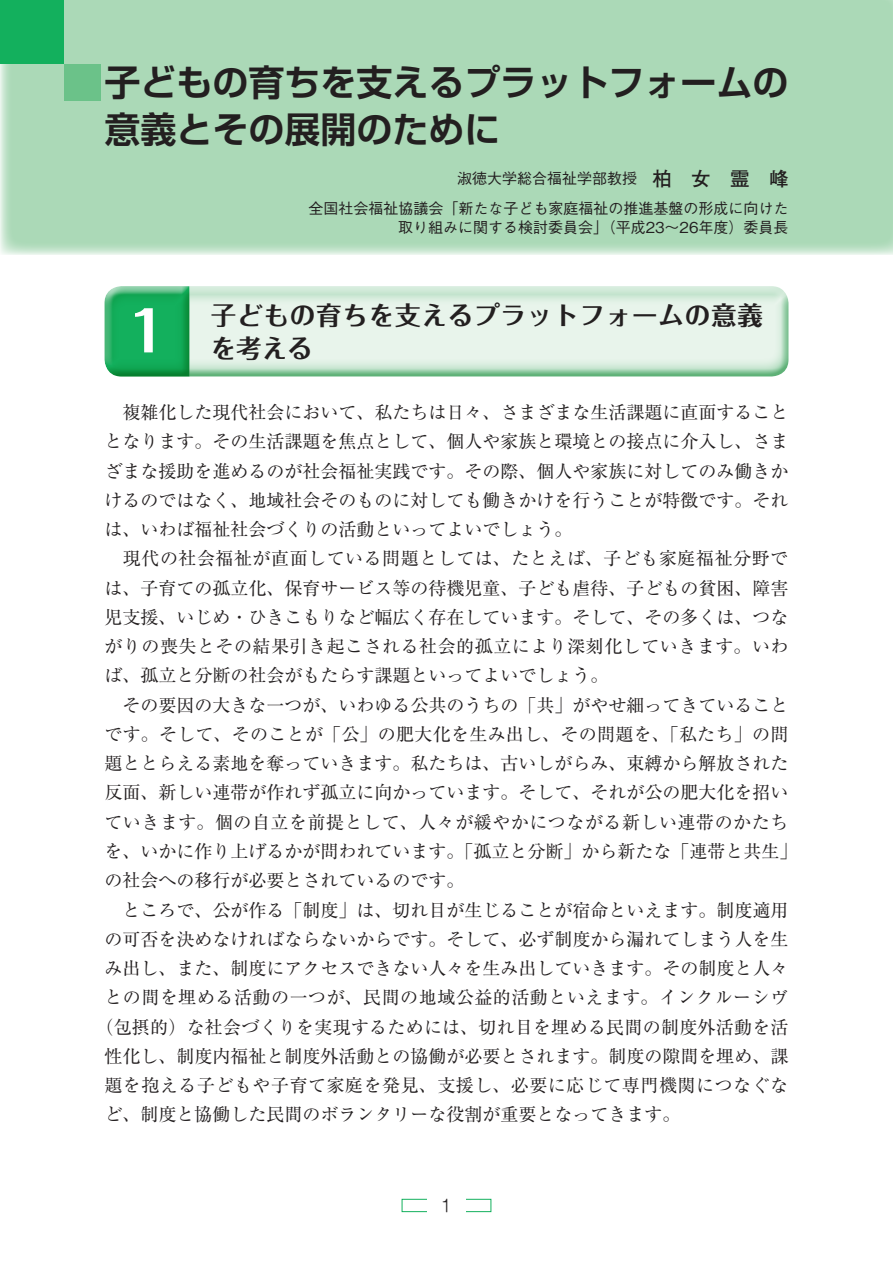
<style>
.page{position:relative;width:893px;height:1263px;background:#fff}
.page>*{position:absolute;margin:0;border:0;box-sizing:border-box;transform-origin:0 0}
.t1{font:700 55.5px "Folk Pro";color:#fff}
.タイトル{font:700 36px/46.5px "Shin Go Pr 6 De";color:#231f20}
.t2{font:700 25.5px/33px "Folk Pro";letter-spacing:.035em;color:#231f20}
.標準{font:18px/29.2px "Ryumin Pr 6";color:#231f20;text-align:justify}
.標準-2{font:18px "Ryumin Pr 6";letter-spacing:.03em;color:#231f20}
.ノンブル{font:300 16.5px "Shin M Go Pr 6";color:#231f20}
.肩書き{font:500 15px/19.5px "Gothic BBB Pr 6";color:#231f20;text-align:right}
.名前{font:500 15px "Gothic BBB Pr 6";color:#231f20}
.s1{font-family:"Futo Go B101 Pr 6";font-weight:700;font-size:19.5px}
</style>
<div class="page">
<div style="left:0;top:0;width:893px;height:255px;background:#abd9b7"></div>
<div style="left:0;top:0;width:64px;height:64px;background:#13b05d"></div>
<div style="left:64px;top:64px;width:37px;height:37px;background:#6bc289"></div>
<div style="left:96px;top:277px;width:697px;height:97px;background:#fff;opacity:.75"></div>
<div style="left:100px;top:289px;width:698px;height:88px;background:#6bc289;opacity:.75"></div>
<div style="left:92px;top:275px;width:112px;height:102px;background:#6bc289;opacity:.5"></div>
<div style="left:96px;top:277px;width:100px;height:97px;background:#fff"></div>
<div style="left:100px;top:281px;width:99px;height:96px;background:#6bc289;opacity:.75"></div>
<div style="left:402px;top:1199px;width:89px;height:13px;border:1px solid #13b05d"></div>
<div style="left:427px;top:1194px;width:39px;height:24px;background:#fff"></div>
<p class="タイトル" style="left:104px;top:57px;width:686px">子どもの育ちを支えるプラットフォームの意義とその展開のために</p>
<p class="名前" style="left:457px;top:167px;width:333px">淑徳大学総合福祉学部教授　<span class="s1">柏　女　霊　峰</span></p>
<p class="肩書き" style="left:308px;top:197px;width:482px">全国社会福祉協議会「新たな子ども家庭福祉の推進基盤の形成に向けた取り組みに関する検討委員会」（平成23～26年度）委員長</p>
<p class="t1" style="left:119px;top:284px;width:57px">１</p>
<p class="t2" style="left:211px;top:295px;width:554px">子どもの育ちを支えるプラットフォームの意義を考える</p>
<p class="標準" style="left:104px;top:397px;width:686px">　複雑化した現代社会において、私たちは日々、さまざまな生活課題に直面することとなります。その生活課題を焦点として、個人や家族と環境との接点に介入し、さまざまな援助を進めるのが社会福祉実践です。その際、個人や家族に対してのみ働きかけるのではなく、地域社会そのものに対しても働きかけを行うことが特徴です。それは、いわば福祉社会づくりの活動といってよいでしょう。</p>
<p class="標準" style="left:104px;top:543px;width:686px">　現代の社会福祉が直面している問題としては、たとえば、子ども家庭福祉分野では、子育ての孤立化、保育サービス等の待機児童、子ども虐待、子どもの貧困、障害児支援、いじめ・ひきこもりなど幅広く存在しています。そして、その多くは、つながりの喪失とその結果引き起こされる社会的孤立により深刻化していきます。いわば、孤立と分断の社会がもたらす課題といってよいでしょう。</p>
<p class="標準" style="left:104px;top:689px;width:695px;text-align:left">　その要因の大きな一つが、いわゆる公共のうちの「共」がやせ細ってきていることです。そして、そのことが「公」の肥大化を生み出し、その問題を、「私たち」の問題ととらえる素地を奪っていきます。私たちは、古いしがらみ、束縛から解放された反面、新しい連帯が作れず孤立に向かっています。そして、それが公の肥大化を招いていきます。個の自立を前提として、人々が緩やかにつながる新しい連帯のかたちを、いかに作り上げるかが問われています。「孤立と分断」から新たな「連帯と共生」の社会への移行が必要とされているのです。</p>
<p class="標準" style="left:104px;top:894px;width:686px">　ところで、公が作る「制度」は、切れ目が生じることが宿命といえます。制度適用</p>
<p class="標準" style="left:104px;top:923px;width:686px">の可否を決めなければならないからです。そして、必ず制度から漏れてしまう人を生</p>
<p class="標準" style="left:104px;top:953px;width:686px">み出し、また、制度にアクセスできない人々を生み出していきます。その制度と人々</p>
<p class="標準-2" style="left:104px;top:983px;width:685px">との間を埋める活動の一つが、民間の地域公益的活動といえます。インクルーシヴ</p>
<p class="標準" style="left:95px;top:1011px;width:695px">（包摂的）な社会づくりを実現するためには、切れ目を埋める民間の制度外活動を活</p>
<p class="標準" style="left:104px;top:1040px;width:686px">性化し、制度内福祉と制度外活動との協働が必要とされます。制度の隙間を埋め、課</p>
<p class="標準-2" style="left:104px;top:1071px;width:685px">題を抱える子どもや子育て家庭を発見、支援し、必要に応じて専門機関につなぐな</p>
<p class="標準" style="left:104px;top:1099px;width:578px">ど、制度と協働した民間のボランタリーな役割が重要となってきます。</p>
<p class="ノンブル" style="left:441px;top:1192px;width:12px">1</p>
</div>
